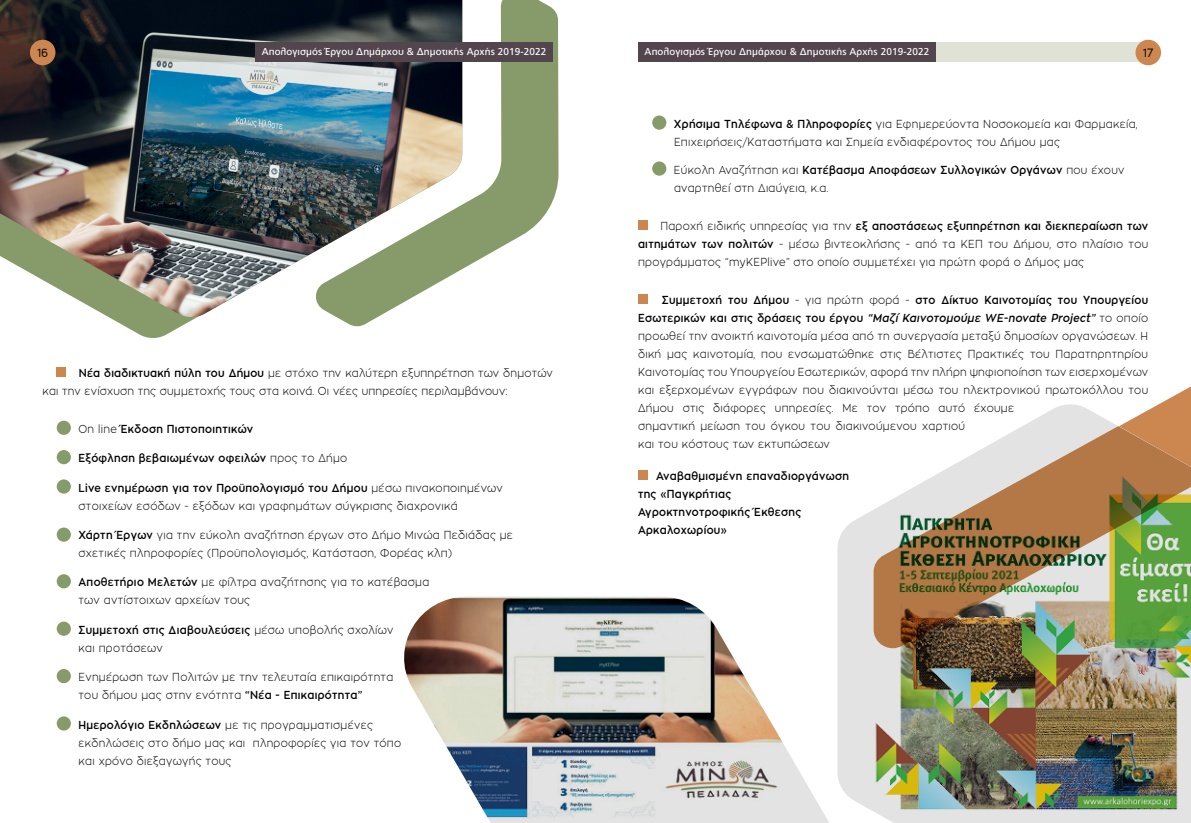
<style>
.page{position:relative;width:1191px;height:823px;background:#fff}
.page>*{position:absolute;margin:0;border:0;box-sizing:border-box;transform-origin:0 0}
.t1{font:12px "Minera";color:#000}
.t2{font:300 11.5px/18px "Zona Pro";letter-spacing:.03em;color:#000;scale:.9 1}
.t3{font:600 11.5px/18px "Zona Pro";letter-spacing:.03em;color:#000;scale:.9 1}
.t4{font:10px "PF Catalog";letter-spacing:.01em;color:#fff}
.s1{font-weight:600}
.s2{font-weight:300}
.s3{font-weight:600;font-style:italic}
</style>
<div class="page">
<svg style="left:110px;top:318px;width:250px;height:20px"></svg>
<img style="left:0;top:0;width:313px;height:318px">
<svg style="left:313px;top:0;width:245px;height:326px"></svg>
<svg style="left:489px;top:751px;width:340px;height:71px;fill:#e2e3e2"></svg>
<img style="left:404px;top:596px;width:383px;height:223px">
<svg style="left:837px;top:404px;width:354px;height:418px;fill:#e2e3e2"></svg>
<img style="left:867px;top:476px;width:324px;height:336px">
<img style="left:873px;top:426px;width:318px;height:221px">
<svg style="left:1118px;top:386px;width:73px;height:88px"></svg>
<div style="left:638px;top:43px;width:510px;height:19px;background:#e0e2d6"></div>
<div style="left:638px;top:43px;width:298px;height:19px;background:#53454e"></div>
<svg style="left:51px;top:43px;width:204px;height:19px;background:#32393d"></svg>
<div style="left:255px;top:43px;width:298px;height:19px;background:#53454e"></div>
<div style="left:30px;top:40px;width:25px;height:25px;background:#cc8751;border-radius:50%"></div>
<div style="left:1135px;top:40px;width:26px;height:25px;background:#cc8751;border-radius:50%"></div>
<div style="left:57px;top:367px;width:9px;height:10px;background:#cc8751"></div>
<div style="left:57px;top:420px;width:14px;height:14px;background:#869b69;border-radius:50%"></div>
<div style="left:57px;top:450px;width:14px;height:14px;background:#869b69;border-radius:50%"></div>
<div style="left:57px;top:479px;width:14px;height:14px;background:#869b69;border-radius:50%"></div>
<div style="left:57px;top:527px;width:14px;height:14px;background:#869b69;border-radius:50%"></div>
<div style="left:57px;top:574px;width:14px;height:14px;background:#869b69;border-radius:50%"></div>
<div style="left:57px;top:621px;width:14px;height:14px;background:#869b69;border-radius:50%"></div>
<div style="left:57px;top:668px;width:14px;height:14px;background:#869b69;border-radius:50%"></div>
<div style="left:57px;top:716px;width:14px;height:14px;background:#869b69;border-radius:50%"></div>
<div style="left:652px;top:115px;width:14px;height:15px;background:#869b69;border-radius:50%"></div>
<div style="left:652px;top:161px;width:14px;height:14px;background:#869b69;border-radius:50%"></div>
<div style="left:638px;top:220px;width:9px;height:9px;background:#cc8751"></div>
<div style="left:638px;top:294px;width:9px;height:9px;background:#cc8751"></div>
<div style="left:638px;top:470px;width:9px;height:9px;background:#cc8751"></div>
<p class="t1" style="left:37px;top:48px;width:13px">16</p>
<p class="t4" style="left:262px;top:46px;width:286px">Απολογισμός Έργου Δημάρχου &amp; Δημοτικής Αρχής 2019-2022</p>
<p class="t4" style="left:644px;top:46px;width:286px">Απολογισμός Έργου Δημάρχου &amp; Δημοτικής Αρχής 2019-2022</p>
<p class="t1" style="left:1143px;top:48px;width:12px">17</p>
<p class="t2" style="left:43px;top:363px;width:568px;text-indent:36px"><span class="s1">Νέα διαδικτυακή πύλη του Δήμου</span> με στόχο την καλύτερη εξυπηρέτηση των δημοτών και την ενίσχυση της συμμετοχής τους στα κοινά. Οι νέες υπηρεσίες περιλαμβάνουν:</p>
<p class="t3" style="left:78px;top:419px;width:196px"><span class="s2">On line</span> Έκδοση Πιστοποιητικών</p>
<p class="t3" style="left:78px;top:449px;width:300px">Εξόφληση βεβαιωμένων οφειλών <span class="s2">προς το Δήμο</span></p>
<p class="t2" style="left:78px;top:478px;width:473px"><span class="s1">Live ενημέρωση για τον Προϋπολογισμό του Δήμου</span> μέσω πινακοποιημένων στοιχείων εσόδων - εξόδων και γραφημάτων σύγκρισης διαχρονικά</p>
<p class="t2" style="left:78px;top:525px;width:484px"><span class="s1">Χάρτη Έργων</span> για την εύκολη αναζήτηση έργων στο Δήμο Μινώα Πεδιάδας με σχετικές πληροφορίες (Προϋπολογισμός, Κατάσταση, Φορέας κλπ)</p>
<p class="t2" style="left:78px;top:573px;width:391px"><span class="s1">Αποθετήριο Μελετών</span> με φίλτρα αναζήτησης για το κατέβασμα των αντίστοιχων αρχείων τους</p>
<p class="t2" style="left:78px;top:620px;width:351px"><span class="s1">Συμμετοχή στις Διαβουλεύσεις</span> μέσω υποβολής σχολίων και προτάσεων</p>
<p class="t2" style="left:78px;top:667px;width:351px">Ενημέρωση των Πολιτών με την τελευταία επικαιρότητα του δήμου μας στην ενότητα <span class="s1">“Νέα - Επικαιρότητα”</span></p>
<p class="t2" style="left:78px;top:715px;width:360px"><span class="s1">Ημερολόγιο Εκδηλώσεων</span> με τις προγραμματισμένες εκδηλώσεις στο δήμο μας και πληροφορίες για τον τόπο και χρόνο διεξαγωγής τους</p>
<p class="t2" style="left:674px;top:114px;width:517px"><span class="s1">Χρήσιμα Τηλέφωνα &amp; Πληροφορίες</span> για Εφημερεύοντα Νοσοκομεία και Φαρμακεία,<br>Επιχειρήσεις/Καταστήματα και Σημεία ενδιαφέροντος του Δήμου μας</p>
<p class="t2" style="left:674px;top:160px;width:502px">Εύκολη Αναζήτηση και <span class="s1">Κατέβασμα Αποφάσεων Συλλογικών Οργάνων</span> που έχουν αναρτηθεί στη Διαύγεια, κ.α.</p>
<p class="t2" style="left:638px;top:216px;width:568px;text-align:justify;text-indent:22px">Παροχή ειδικής υπηρεσίας για την <span class="s1">εξ αποστάσεως εξυπηρέτηση και διεκπεραίωση των αιτημάτων των πολιτών</span> - μέσω βιντεοκλήσης - από τα ΚΕΠ του Δή μου, στο πλαίσιο του προγρά μματος “myKEPlive” στο οποίο συμμετέχει για πρώτη φορά ο Δή μος μας</p>
<p class="t2" style="left:638px;top:290px;width:568px;text-indent:24px"><span class="s1">Συμμετοχή του Δή μου</span> - για πρώτη φορά - <span class="s1">στο Δίκτυο Καινοτομίας του Υπουργείου Εσωτερικών και στις δρά σεις του έργου</span> <span class="s3">“Μαζί Καινοτομούμε WE-novate Project”</span> το οποίο προωθεί την ανοικτή καινοτομία μέσα από τη συνεργασία μεταξύ δημοσίων οργανώσεων. Η δική μας καινοτομία, που ενσωματώθηκε στις Βέλτιστες Πρακτικές του Παρατηρητηρίου Καινοτομίας του Υπουργείου Εσωτερικών, αφορά την πλήρη ψηφιοποίηση των εισερχομένων και εξερχομένων εγγρά φων που διακινούνται μέσω του ηλεκτρονικού πρωτοκόλλου του Δή μου στις διάφορες υπηρεσίες. Με τον τρόπο αυτό έχουμε<br>σημαντική μείωση του όγκου του διακινού μενου χαρτιού<br>και του κόστους των εκτυπώσεων</p>
<p class="t3" style="left:638px;top:466px;width:236px;text-indent:18px">Αναβαθμισμένη επαναδιοργάνωση της «Παγκρήτιας<br>Αγροκτηνοτροφικής Έ κθεσης<br>Αρκαλοχωρίου»</p>
</div>
